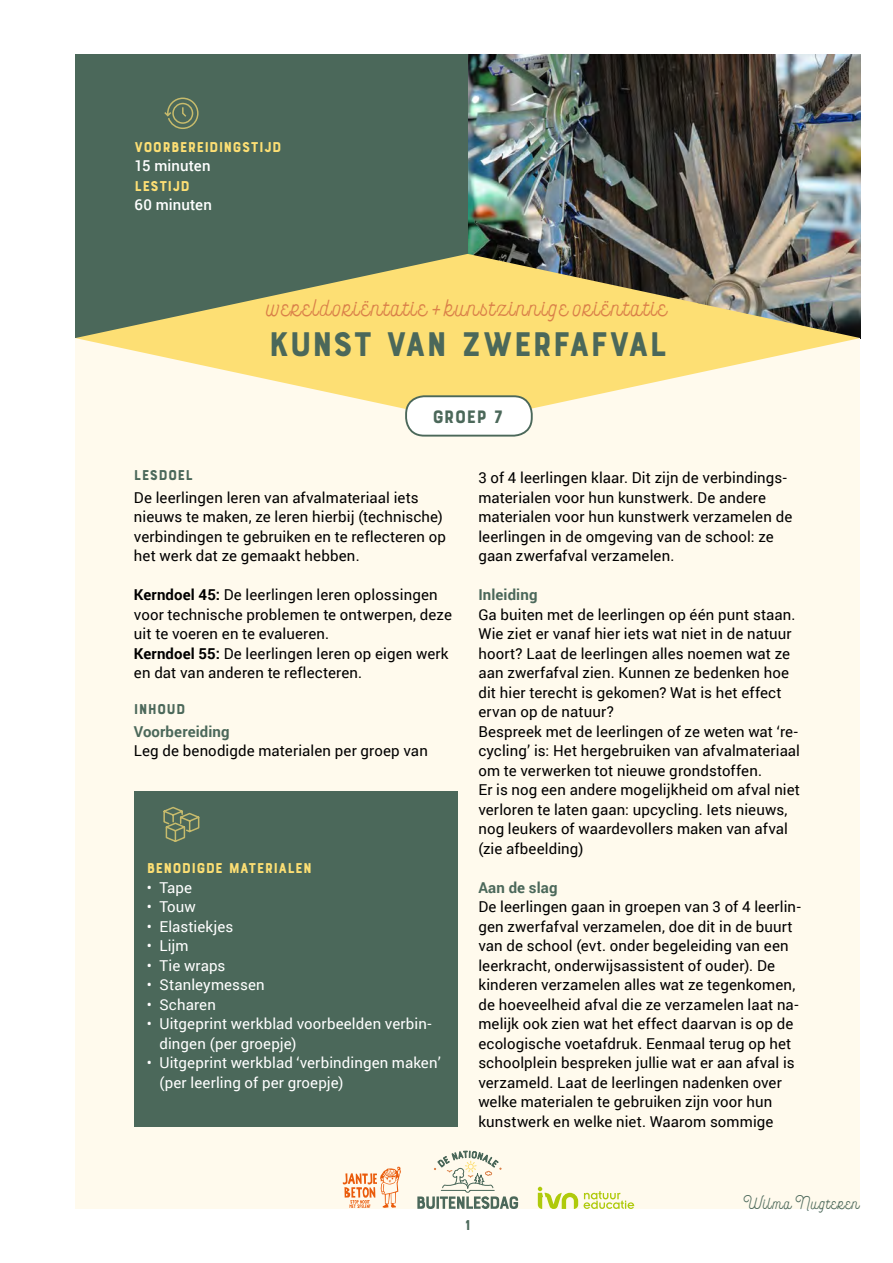
<style>
.page{position:relative;width:893px;height:1263px;background:#fff}
.page>*{position:absolute;margin:0;border:0;box-sizing:border-box;transform-origin:0 0}
.t1{font:36px "Bourton Base";color:#4b685a}
.t2{font:700 29.25px "Bourton Script";letter-spacing:.05em;color:#da8049}
.t3{font:700 19.5px "Bourton Script";letter-spacing:.05em;color:#4b685a}
.t4{font:18.9px "Bourton Base";letter-spacing:-.005em;color:#4b685a}
.t5{font:15px/19.5px "Roboto";letter-spacing:.01em;color:#000}
.t6{font:15px/19.5px "Roboto";letter-spacing:.01em;color:#fff}
.t7{font:15px "Bourton Base";letter-spacing:.01em;color:#fddf74}
.t8{font:700 15px "Roboto";letter-spacing:.01em;color:#4b685a}
.t9{font:500 15px "Roboto";letter-spacing:.01em;color:#fff}
.t10{font:15px "Bourton Base";letter-spacing:.01em;color:#4b685a}
.s1{font-weight:700}
</style>
<div class="page">
<img style="left:468px;top:54px;width:392px;height:200px">
<div style="left:75px;top:54px;width:393px;height:284px;background:#4b685a"></div>
<div style="left:75px;top:338px;width:785px;height:871px;background:#fffaed"></div>
<svg style="left:75px;top:254px;width:785px;height:155px;fill:#fddf74"></svg>
<svg style="left:164px;top:97px;width:35px;height:32px"></svg>
<div style="left:134px;top:791px;width:324px;height:336px;background:#4b685a"></div>
<svg style="left:163px;top:806px;width:37px;height:36px"></svg>
<div style="left:406px;top:396px;width:126px;height:40px;background:#fff;border-radius:18px"></div>
<div style="left:405px;top:395px;width:128px;height:42px;border:2px solid #4b685a;border-radius:18px"></div>
<svg style="left:417px;top:1151px;width:101px;height:58px"></svg>
<svg style="left:343px;top:1167px;width:58px;height:41px"></svg>
<svg style="left:538px;top:1187px;width:96px;height:22px"></svg>
<p class="t7" style="left:135px;top:137px;width:148px">VOORBEREIDINGSTIJD</p>
<p class="t9" style="left:135px;top:155px;width:77px">15 minuten</p>
<p class="t7" style="left:135px;top:176px;width:57px">LESTIJD</p>
<p class="t9" style="left:135px;top:194px;width:79px">60 minuten</p>
<h2 class="t2" style="left:268px;top:291px;width:402px">wereldoriëntatie + kunstzinnige oriëntatie</h2>
<h1 class="t1" style="left:268px;top:322px;width:400px">KUNST VAN ZWERFAFVAL</h1>
<p class="t4" style="left:432px;top:405px;width:72px">GROEP 7</p>
<p class="t10" style="left:134px;top:466px;width:60px">LESDOEL</p>
<p class="t5" style="left:134px;top:487px;width:314px">De leerlingen leren van afvalmateriaal iets nieuws te maken, ze leren hierbij (technische) verbindingen te gebruiken en te reflecteren op het werk dat ze gemaakt hebben.</p>
<p class="t5" style="left:134px;top:584px;width:320px"><span class="s1">Kerndoel 45:</span> De leerlingen leren oplossingen voor technische problemen te ontwerpen, deze uit te voeren en te evalueren.<br><span class="s1">Kerndoel 55:</span> De leerlingen leren op eigen werk en dat van anderen te reflecteren.</p>
<p class="t10" style="left:134px;top:700px;width:53px">INHOUD</p>
<p class="t8" style="left:134px;top:721px;width:97px">Voorbereiding</p>
<p class="t5" style="left:134px;top:740px;width:295px">Leg de benodigde materialen per groep van</p>
<p class="t7" style="left:147px;top:859px;width:167px">BENODIGDE MATERIALEN</p>
<p class="t6" style="left:147px;top:877px;width:47px">• Tape</p>
<p class="t6" style="left:147px;top:896px;width:51px">• Touw</p>
<p class="t6" style="left:147px;top:916px;width:88px">• Elastiekjes</p>
<p class="t6" style="left:147px;top:935px;width:43px">• Lijm</p>
<p class="t6" style="left:147px;top:955px;width:80px">• Tie wraps</p>
<p class="t6" style="left:147px;top:974px;width:120px">• Stanleymessen</p>
<p class="t6" style="left:147px;top:994px;width:71px">• Scharen</p>
<p class="t6" style="left:159px;top:1013px;width:274px;text-indent:-13px">• Uitgeprint werkblad voorbeelden verbin&shy;dingen (per groepje)</p>
<p class="t6" style="left:159px;top:1052px;width:283px;text-indent:-13px">• Uitgeprint werkblad ‘verbindingen maken’ (per leerling of per groepje)</p>
<p class="t5" style="left:478px;top:467px;width:315px">3 of 4 leerlingen klaar. Dit zijn de verbindings&shy;materialen voor hun kunstwerk. De andere materialen voor hun kunstwerk verzamelen de leerlingen in de omgeving van de school: ze gaan zwerfafval verzamelen.</p>
<p class="t8" style="left:478px;top:584px;width:61px">Inleiding</p>
<p class="t5" style="left:478px;top:604px;width:323px">Ga buiten met de leerlingen op één punt staan.<br>Wie ziet er vanaf hier iets wat niet in de natuur hoort? Laat de leerlingen alles noemen wat ze aan zwerfafval zien. Kunnen ze bedenken hoe dit hier terecht is gekomen? Wat is het effect ervan op de natuur?<br>Bespreek met de leerlingen of ze weten wat ‘re&shy;cycling’ is: Het hergebruiken van afvalmateriaal om te verwerken tot nieuwe grondstoffen.<br>Er is nog een andere mogelijkheid om afval niet verloren te laten gaan: upcycling. Iets nieuws, nog leukers of waardevollers maken van afval (zie afbeelding)</p>
<p class="t8" style="left:478px;top:877px;width:81px">Aan de slag</p>
<p class="t5" style="left:478px;top:896px;width:324px">De leerlingen gaan in groepen van 3 of 4 leerlin&shy;gen zwerfafval verzamelen, doe dit in de buurt van de school (evt. onder begeleiding van een leerkracht, onderwijsassistent of ouder). De kinderen verzamelen alles wat ze tegenkomen, de hoeveelheid afval die ze verzamelen laat na&shy;melijk ook zien wat het effect daarvan is op de ecologische voetafdruk. Eenmaal terug op het schoolplein bespreken jullie wat er aan afval is verzameld. Laat de leerlingen nadenken over welke materialen te gebruiken zijn voor hun kunstwerk en welke niet. Waarom sommige</p>
<p class="t10" style="left:465px;top:1215px;width:7px">1</p>
<h3 class="t3" style="left:743px;top:1192px;width:118px">Wilma Nugteren</h3>
</div>
